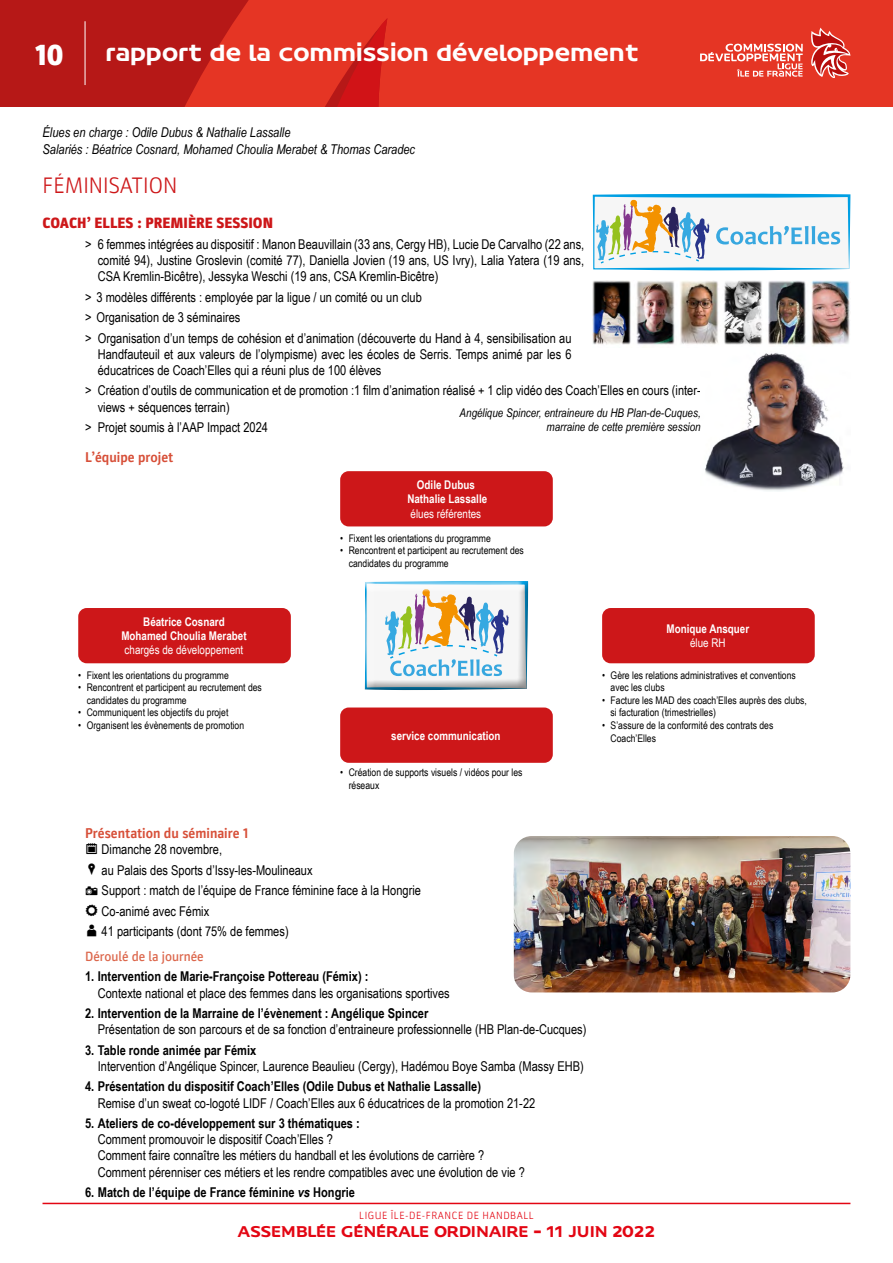
<style>
.page{position:relative;width:893px;height:1263px;background:#fff}
.page>*{position:absolute;margin:0;border:0;box-sizing:border-box;transform-origin:0 0}
.t1{font:900 30px "Parka";color:#fff}
.t2{font:22.5px "FF Hand V";letter-spacing:-.005em;color:#fff}
.t3{font:300 22.5px "Parka";color:#cd1719}
.t4{font:15px "FF Hand V";color:#e30613}
.t5{font:900 15px "Parka";color:#cd1719}
.t6{font:700 14.25px "Parka";color:#d74f38}
.t7{font:13.5px/16.2px "Arial Narrow";color:#000}
.t8{font:700 13.5px "Arial Narrow";color:#000}
.t9{font:italic 13.5px/16.2px "Arial Narrow";color:#000}
.t10{font:500 13.5px "Parka";color:#dc674c}
.t11{font:700 12px/14.4px "Arial Narrow";color:#fff;text-align:center}
.t12{font:italic 12px/14.4px "Arial Narrow";color:#000;text-align:right}
.t13{font:12px "Arial Narrow";color:#fff}
.t14{font:10.5px/12.6px "Arial Narrow";color:#000}
.t15{font:300 10.5px "Parka";letter-spacing:.05em;color:#e30613}
.s1{font-style:italic}
</style>
<div class="page">
<svg style="left:0;top:0;width:893px;height:106px;background:#d82c20"></svg>
<hr style="left:85px;top:21px;width:1px;height:64px;background:#fff">
<hr style="left:43px;top:1203px;width:807px;height:1px;background:#e30613">
<svg style="left:811px;top:28px;width:39px;height:51px;background:#d95952"></svg>
<svg style="left:700px;top:44px;width:103px;height:33px;background:#ec6c60"></svg>
<svg style="left:593px;top:193px;width:257px;height:78px"></svg>
<img style="left:593px;top:280px;width:257px;height:66px">
<img style="left:705px;top:353px;width:139px;height:138px">
<div style="left:340px;top:471px;width:213px;height:55px;background:#cd1719;border-radius:9px"></div>
<div style="left:340px;top:707px;width:213px;height:56px;background:#cd1719;border-radius:9px"></div>
<div style="left:78px;top:608px;width:213px;height:55px;background:#cd1719;border-radius:9px"></div>
<div style="left:602px;top:608px;width:213px;height:55px;background:#cd1719;border-radius:9px"></div>
<div style="left:358px;top:575px;width:181px;height:116px;background:#000;opacity:.75"></div>
<img style="left:514px;top:836px;width:336px;height:156px">
<h1 class="t1" style="left:35px;top:37px;width:30px">10</h1>
<h2 class="t2" style="left:106px;top:38px;width:535px">rapport de la commission développement</h2>
<p class="t9" style="left:43px;top:124px;width:374px">Élues en charge : Odile Dubus &amp; Nathalie Lassalle<br>Salariés : Béatrice Cosnard, Mohamed Choulia Merabet &amp; Thomas Caradec</p>
<h2 class="t3" style="left:43px;top:173px;width:136px">FÉMINISATION</h2>
<p class="t5" style="left:43px;top:215px;width:232px">COACH’ ELLES : PREMIÈRE SESSION</p>
<p class="t7" style="left:98px;top:235px;width:488px;text-align:justify;text-indent:-13px">&gt; 6 femmes intégrées au dispositif : Manon Beauvillain (33 ans, Cergy HB), Lucie De Carvalho (22 ans, comité 94), Justine Groslevin (comité 77), Daniella Jovien (19 ans, US Ivry), Lalia Yatera (19 ans, CSA Kremlin-Bicêtre), Jessyka Weschi (19 ans, CSA Kremlin-Bicêtre)</p>
<p class="t7" style="left:85px;top:286px;width:488px;line-height:20.4px">&gt; 3 modèles différents : employée par la ligue / un comité ou un club<br>&gt; Organisation de 3 séminaires<br>&gt; Organisation d’un temps de cohésion et d’animation (découverte du Hand à 4, sensibilisation au</p>
<p class="t7" style="left:98px;top:345px;width:475px">Handfauteuil et aux valeurs de l’olympisme) avec les écoles de Serris. Temps animé par les 6 éducatrices de Coach’Elles qui a réuni plus de 100 élèves</p>
<p class="t7" style="left:98px;top:382px;width:604px;text-indent:-13px">&gt; Création d’outils de communication et de promotion :1 film d’animation réalisé + 1 clip vidéo des Coach’Elles en cours (inter&shy;views + séquences terrain)</p>
<p class="t7" style="left:85px;top:419px;width:185px">&gt; Projet soumis à l’AAP Impact 2024</p>
<p class="t6" style="left:85px;top:449px;width:90px">L’équipe projet</p>
<p class="t12" style="left:460px;top:405px;width:243px">Angélique Spincer, entraineure du HB Plan-de-Cuques, marraine de cette première session</p>
<p class="t11" style="left:407px;top:477px;width:81px">Odile Dubus<br>Nathalie Lassalle</p>
<p class="t13" style="left:411px;top:504px;width:72px">élues référentes</p>
<p class="t14" style="left:340px;top:531px;width:152px">• Fixent les orientations du programme</p>
<p class="t14" style="left:349px;top:544px;width:177px;text-indent:-9px">• Rencontrent et participent au recrutement des candidates du programme</p>
<p class="t11" style="left:121px;top:614px;width:127px">Béatrice Cosnard<br>Mohamed Choulia Merabet</p>
<p class="t13" style="left:125px;top:641px;width:120px">chargés de développement</p>
<p class="t14" style="left:78px;top:668px;width:152px">• Fixent les orientations du programme</p>
<p class="t14" style="left:87px;top:681px;width:177px;text-indent:-9px">• Rencontrent et participent au recrutement des candidates du programme</p>
<p class="t14" style="left:78px;top:706px;width:152px">• Communiquent les objectifs du projet</p>
<p class="t14" style="left:78px;top:718px;width:167px">• Organisent les évènements de promotion</p>
<p class="t11" style="left:391px;top:727px;width:111px">service communication</p>
<p class="t14" style="left:349px;top:766px;width:175px;text-indent:-9px">• Création de supports visuels / vidéos pour les réseaux</p>
<p class="t6" style="left:85px;top:825px;width:165px">Présentation du séminaire 1</p>
<p class="t7" style="left:102px;top:839px;width:321px;line-height:20.4px">Dimanche 28 novembre,<br>au Palais des Sports d’Issy-les-Moulineaux<br>Support : match de l’équipe de France féminine face à la Hongrie Co-animé avec Fémix<br>41 participants (dont 75% de femmes)</p>
<p class="t10" style="left:85px;top:949px;width:120px">Déroulé de la journée</p>
<p class="t8" style="left:85px;top:966px;width:285px">1. Intervention de Marie-Françoise Pottereau (Fémix) :</p>
<p class="t7" style="left:98px;top:984px;width:353px">Contexte national et place des femmes dans les organisations sportives</p>
<p class="t8" style="left:85px;top:1003px;width:345px">2. Intervention de la Marraine de l’évènement : Angélique Spincer</p>
<p class="t7" style="left:98px;top:1021px;width:490px">Présentation de son parcours et de sa fonction d’entraineure professionnelle (HB Plan-de-Cucques)</p>
<p class="t8" style="left:85px;top:1040px;width:173px">3. Table ronde animée par Fémix</p>
<p class="t7" style="left:98px;top:1057px;width:488px">Intervention d’Angélique Spincer, Laurence Beaulieu (Cergy), Hadémou Boye Samba (Massy EHB)</p>
<p class="t8" style="left:85px;top:1076px;width:398px">4. Présentation du dispositif Coach’Elles (Odile Dubus et Nathalie Lassalle)</p>
<p class="t7" style="left:98px;top:1094px;width:439px">Remise d’un sweat co-logoté LIDF / Coach’Elles aux 6 éducatrices de la promotion 21-22</p>
<p class="t8" style="left:85px;top:1113px;width:276px">5. Ateliers de co-développement sur 3 thématiques :</p>
<p class="t7" style="left:98px;top:1131px;width:429px">Comment promouvoir le dispositif Coach’Elles ?<br>Comment faire connaître les métiers du handball et les évolutions de carrière ?<br>Comment pérenniser ces métiers et les rendre compatibles avec une évolution de vie ?</p>
<p class="t8" style="left:85px;top:1182px;width:271px">6. Match de l’équipe de France féminine <span class="s1">vs</span> Hongrie</p>
<p class="t11" style="left:666px;top:621px;width:84px">Monique Ansquer</p>
<p class="t13" style="left:690px;top:634px;width:37px">élue RH</p>
<p class="t14" style="left:611px;top:668px;width:187px;text-indent:-8px">• Gère les relations administratives et conventions avec les clubs</p>
<p class="t14" style="left:611px;top:693px;width:198px;text-indent:-9px">• Facture les MAD des coach’Elles auprès des clubs, si facturation (trimestrielles)</p>
<p class="t14" style="left:611px;top:718px;width:164px;text-indent:-9px">• S’assure de la conformité des contrats des<br>Coach’Elles</p>
<p class="t15" style="left:359px;top:1210px;width:176px">LIGUE ÎLE-DE-FRANCE DE HANDBALL</p>
<p class="t4" style="left:237px;top:1222px;width:419px">ASSEMBLÉE GÉNÉRALE ORDINAIRE – 11 JUIN 2022</p>
</div>
